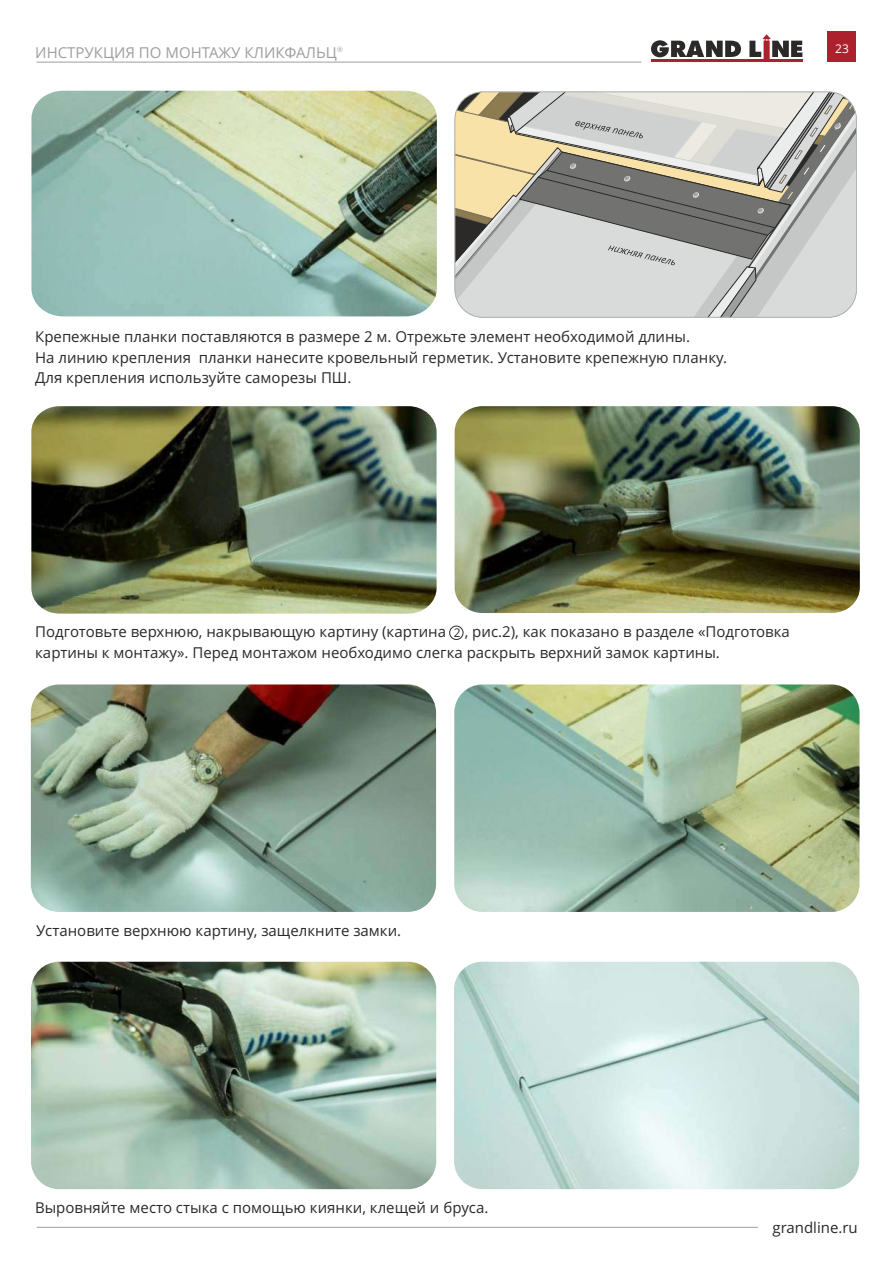
<style>
.page{position:relative;width:893px;height:1263px;background:#fff}
.page>*{position:absolute;margin:0;border:0;box-sizing:border-box;transform-origin:0 0}
.t1{font:15px/20.4px "Open Sans";color:#2b2a29}
.t2{font:15px "Open Sans";color:#9d9e9e}
.t3{font:12px "Open Sans";color:#fefefe}
.t4{font:7.5px "Red Ring";color:#9d9e9e}
.s1{font-size:12px}
</style>
<div class="page">
<img style="left:31px;top:91px;width:406px;height:225px">
<img style="left:31px;top:406px;width:406px;height:208px;border-radius:27px">
<img style="left:455px;top:406px;width:405px;height:207px;border-radius:27px">
<div style="left:449px;top:626px;width:14px;height:14px;border:1px solid #2b2a29;border-radius:50%"></div>
<img style="left:31px;top:684px;width:405px;height:228px;border-radius:28px">
<img style="left:454px;top:684px;width:405px;height:228px;border-radius:28px">
<hr style="left:37px;top:1227px;width:721px;height:1px;background:#9d9e9e">
<hr style="left:651px;top:59px;width:151px;height:3px;background:#ac212d">
<svg style="left:749px;top:34px;width:53px;height:25px"></svg>
<svg style="left:651px;top:40px;width:90px;height:17px"></svg>
<hr style="left:37px;top:62px;width:604px;height:1px;background:#9d9e9e">
<div style="left:828px;top:32px;width:28px;height:30px;background:#ac212d"></div>
<svg style="left:455px;top:92px;width:401px;height:225px;background:#c0beb7"></svg>
<img style="left:31px;top:962px;width:405px;height:227px;border-radius:28px">
<img style="left:454px;top:962px;width:405px;height:227px;border-radius:28px">
<p class="t2" style="left:35px;top:46px;width:303px">ИНСТРУКЦИЯ ПО МОНТАЖУ КЛИКФАЛЬЦ</p>
<p class="t4" style="left:337px;top:46px;width:8px">®</p>
<p class="t3" style="left:835px;top:43px;width:15px">23</p>
<p class="t1" style="left:35px;top:328px;width:693px">Крепежные планки поставляются в размере 2 м. Отрежьте элемент необходимой длины.<br>На линию крепления планки нанесите кровельный герметик. Установите крепежную планку.<br>Для крепления используйте саморезы ПШ.</p>
<p class="t1" style="left:35px;top:623px;width:756px">Подготовьте верхнюю, накрывающую картину (картина <span class="s1">2</span> , рис.2), как показано в разделе «Подготовка картины к монтажу». Перед монтажом необходимо слегка раскрыть верхний замок картины.</p>
<p class="t1" style="left:36px;top:922px;width:366px">Установите верхнюю картину, защелкните замки.</p>
<p class="t1" style="left:35px;top:1199px;width:455px">Выровняйте место стыка с помощью киянки, клещей и бруса.</p>
<p class="t1" style="left:772px;top:1219px;width:87px">grandline.ru</p>
</div>
